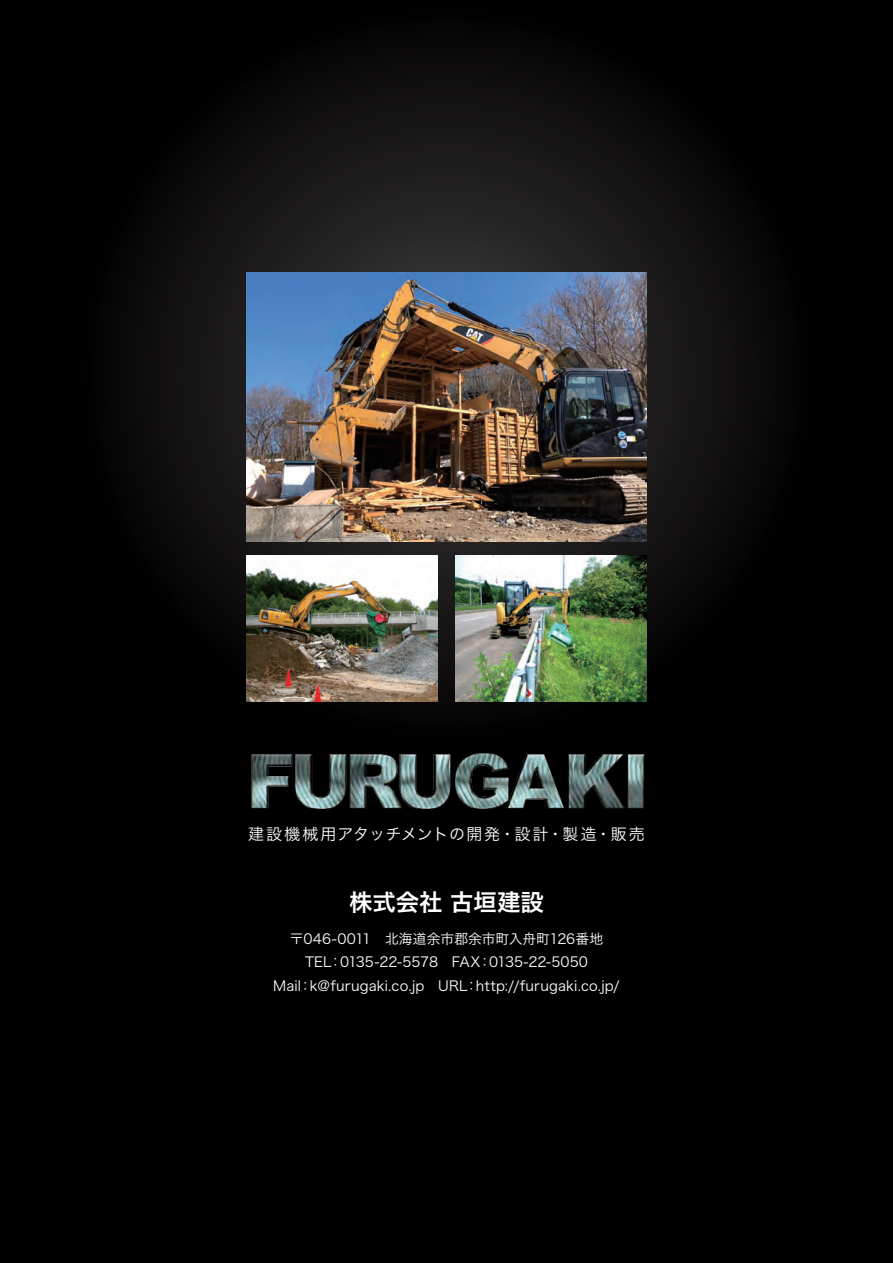
<style>
.page{position:relative;width:893px;height:1263px;background:#000}
.page>*{position:absolute;margin:0;border:0;box-sizing:border-box;transform-origin:0 0}
.t1{font:23.4px "Hira Kaku Pro N W6";color:#fff}
.t2{font:15.9px "Hira Kaku Pro N W3";letter-spacing:.085em;color:#fff}
.t3{font:13.8px "Hira Kaku Pro N W3";letter-spacing:.005em;color:#fff}
</style>
<div class="page">
<svg style="left:73px;top:0;width:747px;height:746px"></svg>
<img style="left:247px;top:272px;width:399px;height:269px">
<img style="left:247px;top:556px;width:191px;height:146px">
<img style="left:455px;top:556px;width:191px;height:146px">
<img style="left:251px;top:738px;width:394px;height:71px">
<p class="t2" style="left:248px;top:819px;width:398px">建設機械用アタッチメントの開発・設計・製造・販売</p>
<p class="t1" style="left:349px;top:881px;width:196px">株式会社 古垣建設</p>
<p class="t3" style="left:290px;top:926px;width:315px">〒046-0011　北海道余市郡余市町入舟町126番地</p>
<p class="t3" style="left:305px;top:950px;width:284px">TEL：0135-22-5578　FAX：0135-22-5050</p>
<p class="t3" style="left:273px;top:973px;width:348px">Mail：k@furugaki.co.jp　URL：http://furugaki.co.jp/</p>
</div>
